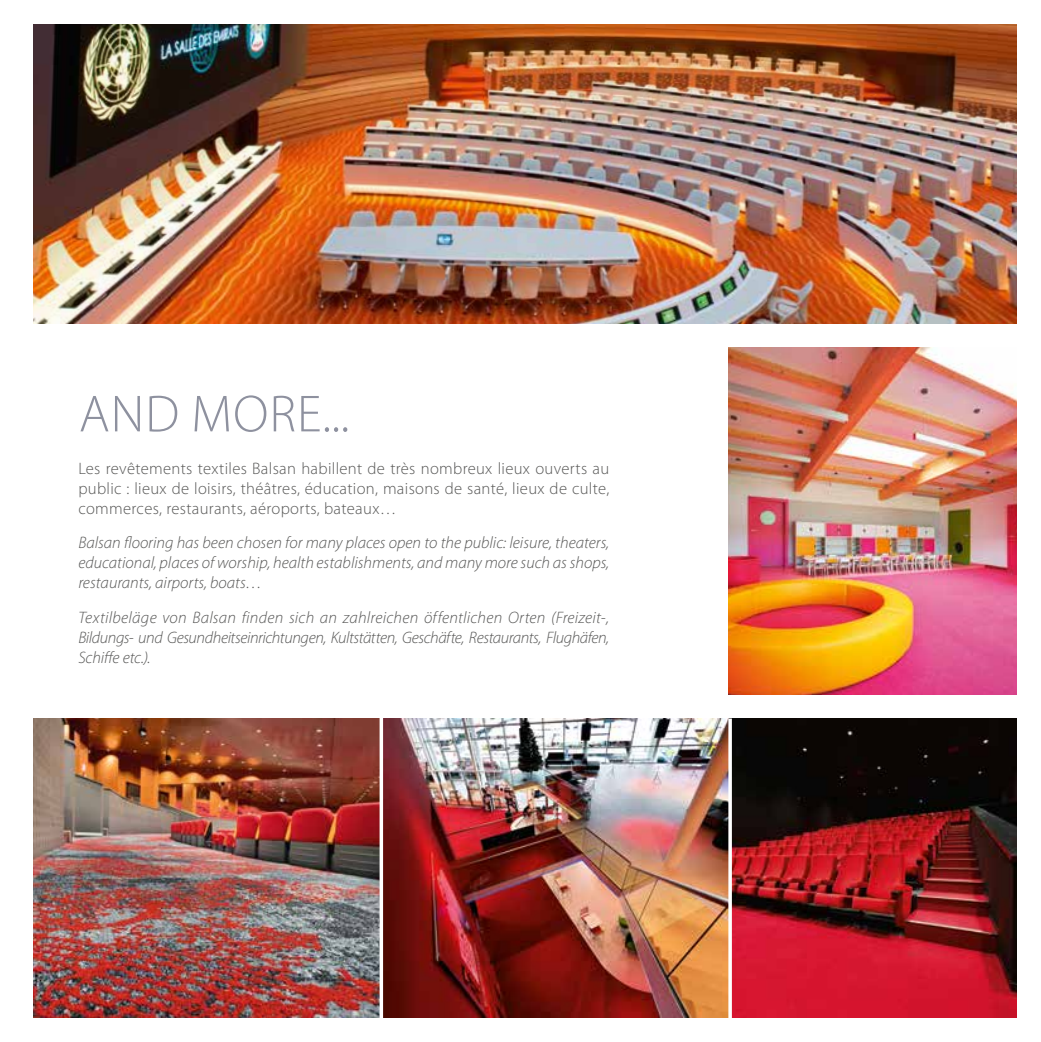
<style>
.page{position:relative;width:1041px;height:1042px;background:#fff}
.page>*{position:absolute;margin:0;border:0;box-sizing:border-box;transform-origin:0 0}
.t1{font:300 52.5px "Myriad Pro";letter-spacing:.02em;color:#8e919f}
.t2{font:italic 300 16.62px/19.9px "Myriad Pro";letter-spacing:-.005em;color:#575756;text-align:justify}
.t3{font:300 16.62px/19.9px "Myriad Pro";letter-spacing:.02em;color:#575756;text-align:justify}
</style>
<div class="page">
<img style="left:728px;top:347px;width:288px;height:347px">
<img style="left:34px;top:718px;width:982px;height:299px">
<img style="left:34px;top:25px;width:982px;height:298px">
<svg style="left:379px;top:718px;width:4px;height:300px"></svg>
<svg style="left:728px;top:718px;width:4px;height:300px"></svg>
<h1 class="t1" style="left:79px;top:382px;width:272px">AND MORE...</h1>
<p class="t3" style="left:78px;top:458px;width:532px">Les revêtements textiles Balsan habillent de très nombreux lieux ouverts au public : lieux de loisirs, théâtres, éducation, maisons de santé, lieux de culte, commerces, restaurants, aéroports, bateaux…</p>
<p class="t2" style="left:78px;top:533px;width:532px">Balsan flooring has been chosen for many places open to the public: leisure, theaters, educational, places of worship, health establishments, and many more such as shops, restaurants, airports, boats…</p>
<p class="t2" style="left:78px;top:607px;width:532px">Textilbeläge von Balsan finden sich an zahlreichen öffentlichen Orten (Freizeit-, Bildungs- und Gesundheitseinrichtungen, Kultstätten, Geschäfte, Restaurants, Flughäfen, Schiffe etc.).</p>
</div>
